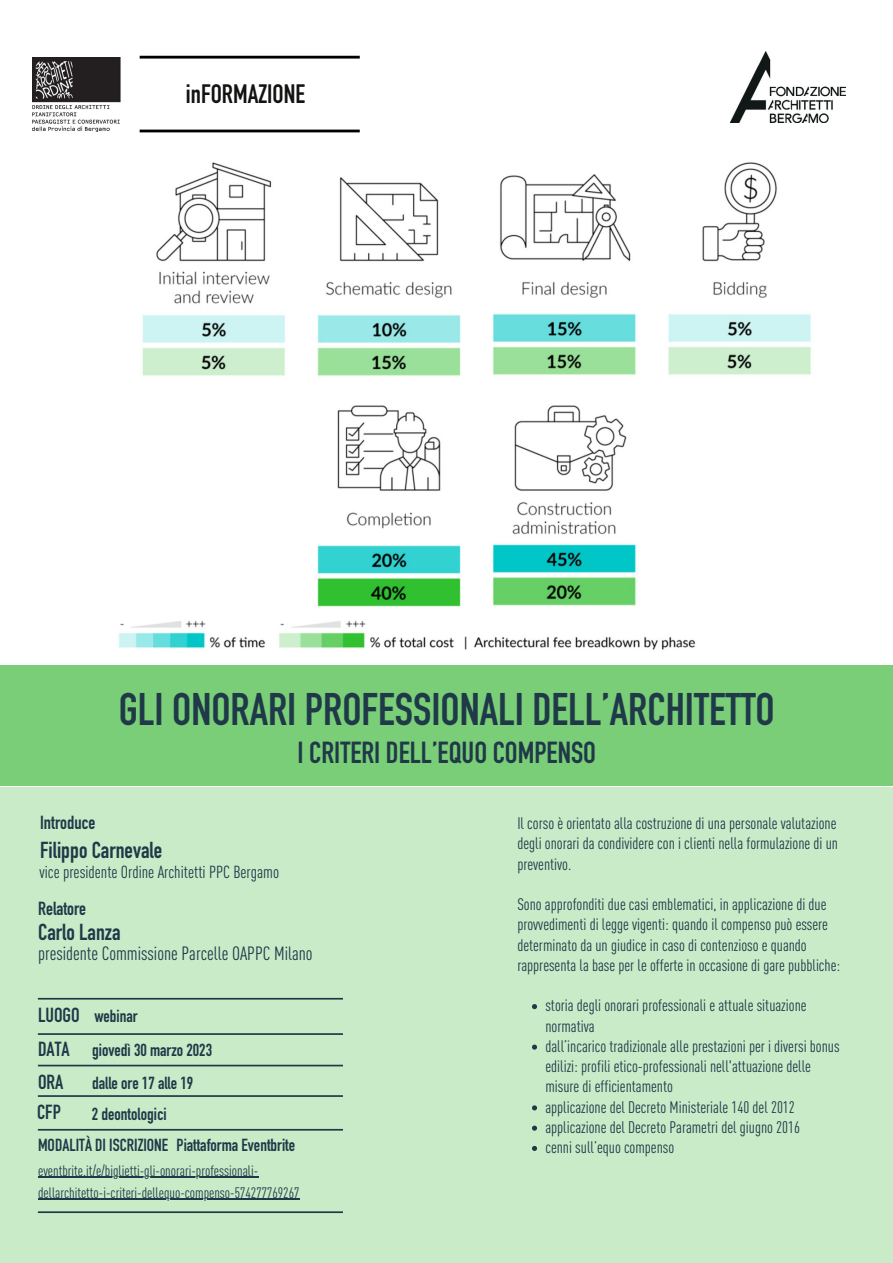
<style>
.page{position:relative;width:893px;height:1263px;background:#fff}
.page>*{position:absolute;margin:0;border:0;box-sizing:border-box;transform-origin:0 0}
.t1{font:700 45px "DIN Condensed";color:#1f3948}
.t2{font:700 30px "DIN Condensed";color:#1f3948}
.t3{font:700 26.25px "DIN Condensed";color:#131412}
.t4{font:700 22.8px "DIN Condensed";color:#1f3948}
.t5{font:700 20.1px/34.4px "DIN Condensed";color:#1f3948}
.t6{font:condensed 18.98px "DIN Pro";color:#1f3948}
.t7{font:700 18.67px "DIN Condensed";color:#1f3948}
.t8{font:700 17.25px/33.4px "DIN Condensed";color:#1f3948}
.t9{font:condensed 17.25px "DIN Pro";color:#1f3948}
.t10{font:700 17.17px "DIN Condensed";color:#1f3948}
.t11{font:condensed 16.5px/20.2px "DIN Pro";color:#1f3948}
.t12{font:condensed 14.92px/22px "DIN Pro";color:#1f3948}
</style>
<div class="page">
<img style="left:96px;top:119px;width:715px;height:531px">
<div style="left:0;top:665px;width:893px;height:121px;background:#7ace77"></div>
<div style="left:0;top:787px;width:893px;height:476px;background:#c9ebc8"></div>
<hr style="left:38px;top:1211px;width:305px;height:2px;background:#1f3948">
<hr style="left:38px;top:1129px;width:305px;height:1px;background:#1f3948">
<hr style="left:38px;top:1095px;width:305px;height:2px;background:#1f3948">
<hr style="left:38px;top:1065px;width:305px;height:1px;background:#1f3948">
<hr style="left:38px;top:1033px;width:305px;height:2px;background:#1f3948">
<hr style="left:38px;top:998px;width:305px;height:1px;background:#1f3948">
<img style="left:730px;top:52px;width:115px;height:71px">
<img style="left:32px;top:57px;width:89px;height:46px">
<hr style="left:140px;top:130px;width:220px;height:2px;background:#000">
<hr style="left:140px;top:56px;width:220px;height:3px;background:#000">
<img style="left:32px;top:105px;width:87px;height:26px">
<hr style="left:38px;top:1177px;width:220px;height:1px;background:#1f3948">
<hr style="left:38px;top:1199px;width:261px;height:1px;background:#1f3948">
<svg style="left:532px;top:1004px;width:5px;height:5px"></svg>
<svg style="left:532px;top:1044px;width:5px;height:6px"></svg>
<svg style="left:532px;top:1105px;width:5px;height:5px"></svg>
<svg style="left:532px;top:1125px;width:5px;height:6px"></svg>
<svg style="left:532px;top:1146px;width:5px;height:5px"></svg>
<h3 class="t3" style="left:186px;top:85px;width:121px">inFORMAZIONE</h3>
<h1 class="t1" style="left:119px;top:693px;width:657px">GLI ONORARI PROFESSIONALI DELL’ARCHITETTO</h1>
<h2 class="t2" style="left:297px;top:742px;width:300px">I CRITERI DELL’EQUO COMPENSO</h2>
<p class="t7" style="left:40px;top:816px;width:57px">Introduce</p>
<h3 class="t4" style="left:40px;top:841px;width:124px">Filippo Carnevale</h3>
<p class="t9" style="left:39px;top:862px;width:241px">vice presidente Ordine Architetti PPC Bergamo</p>
<p class="t7" style="left:38px;top:901px;width:50px">Relatore</p>
<h3 class="t4" style="left:38px;top:924px;width:84px">Carlo Lanza</h3>
<p class="t6" style="left:38px;top:942px;width:276px">presidente Commissione Parcelle OAPPC Milano</p>
<p class="t5" style="left:38px;top:1000px;width:43px">LUOGO<br>DATA</p>
<p class="t5" style="left:37px;top:1069px;width:28px;line-height:30.7px">ORA<br>CFP</p>
<p class="t10" style="left:94px;top:1009px;width:45px">webinar</p>
<p class="t8" style="left:92px;top:1035px;width:121px">giovedì 30 marzo 2023 dalle ore 17 alle 19</p>
<p class="t8" style="left:38px;top:1100px;width:132px;line-height:31.7px;text-align:right">2 deontologici<br>MODALITÀ DI ISCRIZIONE</p>
<p class="t8" style="left:177px;top:1131px;width:120px">Piattaforma Eventbrite</p>
<p class="t12" style="left:38px;top:1159px;width:263px">eventbrite.it/e/biglietti-gli-onorari-professionali&shy;dellarchitetto-i-criteri-dellequo-compenso-574277769267</p>
<p class="t11" style="left:517px;top:813px;width:322px;text-align:justify">Il corso è orientato alla costruzione di una personale valutazione degli onorari da condividere con i clienti nella formulazione di un preventivo.</p>
<p class="t11" style="left:517px;top:894px;width:324px">Sono approfonditi due casi emblematici, in applicazione di due provvedimenti di legge vigenti: quando il compenso può essere determinato da un giudice in caso di contenzioso e quando rappresenta la base per le offerte in occasione di gare pubbliche:</p>
<p class="t11" style="left:545px;top:995px;width:296px">storia degli onorari professionali e attuale situazione normativa<br>dall’incarico tradizionale alle prestazioni per i diversi bonus edilizi: profili etico-professionali nell'attuazione delle misure di efficientamento<br>applicazione del Decreto Ministeriale 140 del 2012 applicazione del Decreto Parametri del giugno 2016<br>cenni sull’equo compenso</p>
</div>
